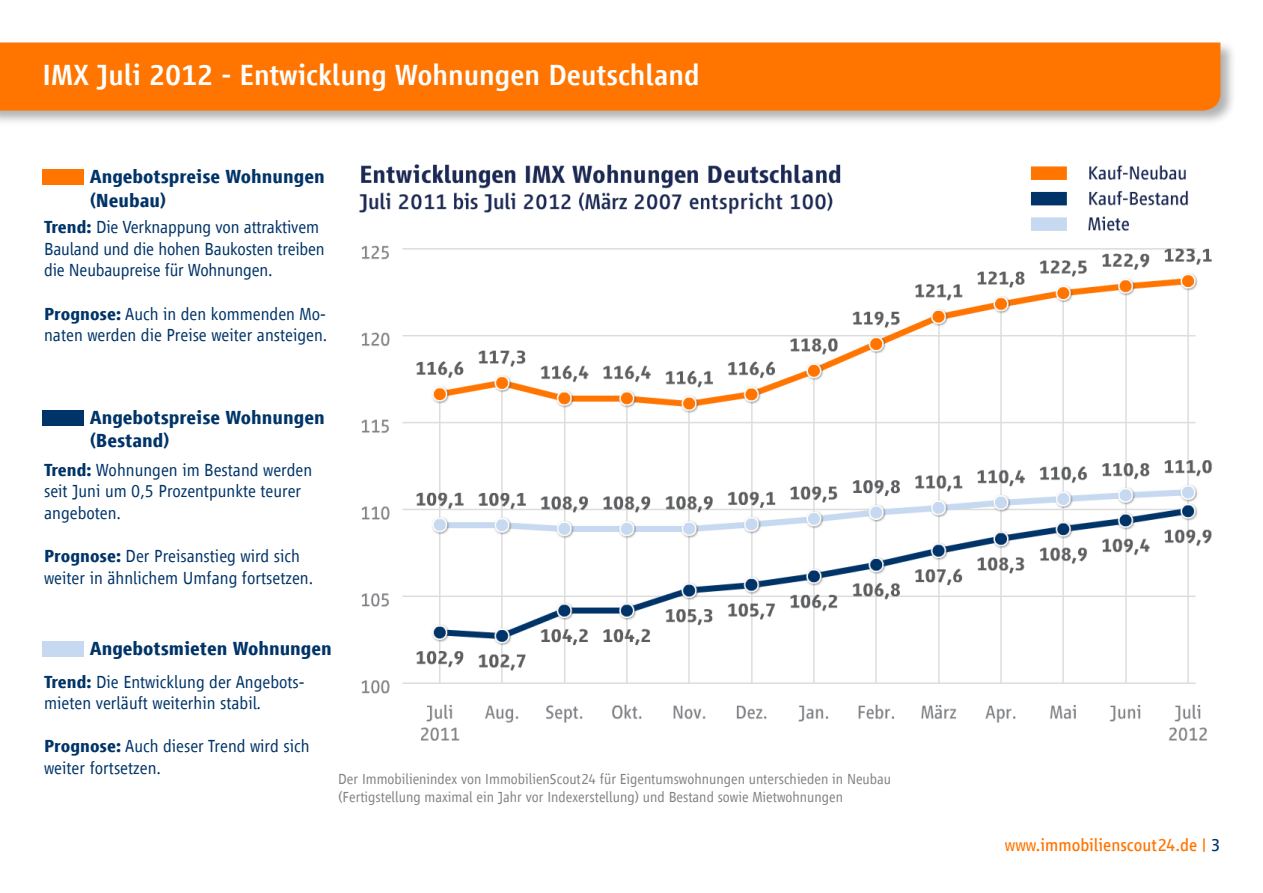
<style>
.page{position:relative;width:1263px;height:893px;background:#fff}
.page>*{position:absolute;margin:0;border:0;box-sizing:border-box;transform-origin:0 0}
.TitlePage{font:500 30px "Scout Vialog";color:#fff}
.t1{font:700 19.5px/23.4px "Scout Vialog";color:#003468}
.t2{font:300 18px/21.6px "Scout Vialog";color:#003468}
.t3{font:18px "Scout Vialog";color:#ff7500}
.t4{font:300 15px/18px "Scout Vialog";color:#828282}
.s1{font-weight:700}
.s2{color:#003468}
</style>
<div class="page">
<div style="left:0;top:40px;width:1236px;height:87px;background:#231f20;opacity:.35"></div>
<div style="left:0;top:43px;width:1220px;height:68px;background:#ff7500"></div>
<svg style="left:43px;top:169px;width:41px;height:16px"></svg>
<svg style="left:43px;top:641px;width:41px;height:16px"></svg>
<svg style="left:43px;top:410px;width:41px;height:16px"></svg>
<img style="left:359px;top:164px;width:853px;height:577px">
<p class="TitlePage" style="left:43px;top:59px;width:659px">IMX Juli 2012 - Entwicklung Wohnungen Deutschland</p>
<p class="t1" style="left:90px;top:165px;width:237px">Angebotspreise Wohnungen (Neubau)</p>
<p class="t2" style="left:44px;top:216px;width:282px"><span class="s1">Trend:</span> Die Verknappung von attraktivem<br>Bauland und die hohen Baukosten treiben die Neubaupreise für Wohnungen.</p>
<p class="t2" style="left:44px;top:303px;width:285px"><span class="s1">Prognose:</span> Auch in den kommenden Mo&shy;naten werden die Preise weiter ansteigen.</p>
<p class="t1" style="left:90px;top:406px;width:237px">Angebotspreise Wohnungen (Bestand)</p>
<p class="t2" style="left:44px;top:459px;width:270px"><span class="s1">Trend:</span> Wohnungen im Bestand werden seit Juni um 0,5 Prozentpunkte teurer angeboten.</p>
<p class="t2" style="left:44px;top:546px;width:271px"><span class="s1">Prognose:</span> Der Preisanstieg wird sich weiter in ähnlichem Umfang fortsetzen.</p>
<p class="t1" style="left:90px;top:637px;width:244px">Angebotsmieten Wohnungen</p>
<p class="t2" style="left:44px;top:671px;width:262px"><span class="s1">Trend:</span> Die Entwicklung der Angebots&shy;mieten verläuft weiterhin stabil.</p>
<p class="t2" style="left:44px;top:736px;width:267px"><span class="s1">Prognose:</span> Auch dieser Trend wird sich weiter fortsetzen.</p>
<p class="t4" style="left:338px;top:770px;width:554px">Der Immobilienindex von ImmobilienScout24 für Eigentumswohnungen unterschieden in Neubau (Fertigstellung maximal ein Jahr vor Indexerstellung) und Bestand sowie Mietwohnungen</p>
<p class="t3" style="left:1005px;top:835px;width:217px">www.immobilienscout24.de | <span class="s2">3</span></p>
</div>
